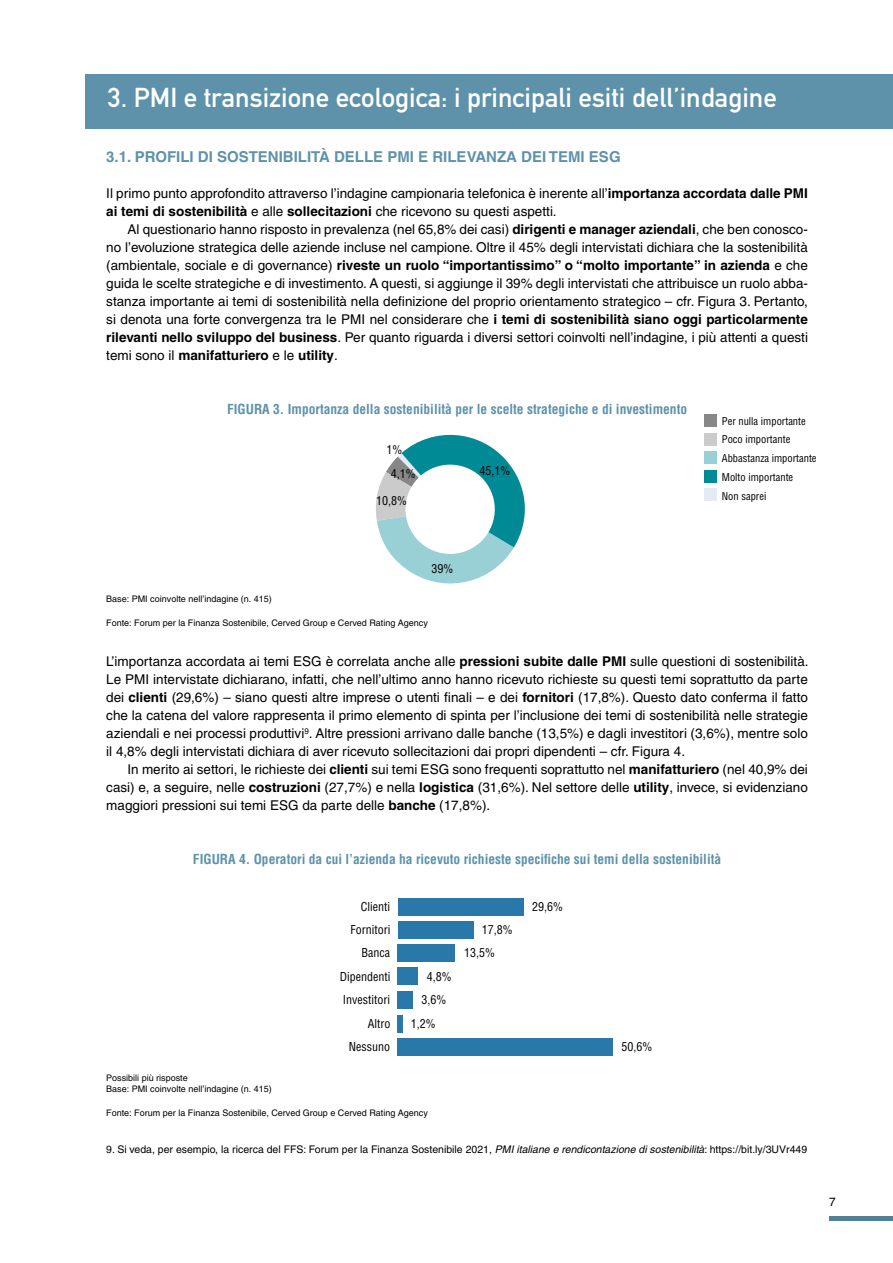
<style>
.page{position:relative;width:893px;height:1263px;background:#fff}
.page>*{position:absolute;margin:0;border:0;box-sizing:border-box;transform-origin:0 0}
.t1{font:27px "DIN Mittelschrift";color:#fff}
.t2{font:700 15px "Helvetica LT Pro";color:#5d92aa}
.t3{font:13.5px/18px "Helvetica LT Pro";color:#000;text-align:justify}
.t4{font:700 condensed 13.5px "Helvetica LT Pro";color:#5d92aa}
.t5{font:condensed 12px/23.1px "Helvetica LT Pro";color:#000;text-align:right}
.t6{font:12px "Helvetica LT Pro";color:#000}
.t7{font:10.5px "Helvetica LT Pro";color:#000}
.t8{font:condensed 10.5px/18.8px "Helvetica LT Pro";color:#000}
.t9{font:9px/10.5px "Helvetica LT Pro";color:#000}
.s1{font-weight:700}
.s2{font-style:italic}
</style>
<div class="page">
<hr style="left:829px;top:1216px;width:64px;height:4px;background:#518196">
<div style="left:85px;top:74px;width:808px;height:54px;background:#5d92aa"></div>
<div style="left:398px;top:1038px;width:215px;height:17px;background:#2a78aa"></div>
<div style="left:398px;top:921px;width:75px;height:17px;background:#2a78aa"></div>
<div style="left:398px;top:898px;width:126px;height:17px;background:#2a78aa"></div>
<div style="left:398px;top:945px;width:57px;height:17px;background:#2a78aa"></div>
<div style="left:398px;top:968px;width:20px;height:17px;background:#2a78aa"></div>
<div style="left:398px;top:1015px;width:5px;height:17px;background:#2a78aa"></div>
<div style="left:398px;top:991px;width:15px;height:17px;background:#2a78aa"></div>
<svg style="left:376px;top:434px;width:149px;height:150px"></svg>
<div style="left:704px;top:414px;width:13px;height:13px;background:#878787"></div>
<div style="left:704px;top:451px;width:13px;height:13px;background:#99d0d5"></div>
<div style="left:704px;top:433px;width:13px;height:12px;background:#cbcbcb"></div>
<div style="left:704px;top:470px;width:13px;height:12px;background:#008a96"></div>
<div style="left:704px;top:488px;width:13px;height:13px;background:#e3ebf4"></div>
<h1 class="t1" style="left:108px;top:82px;width:670px">3. PMI e transizione ecologica: i principali esiti dell’indagine</h1>
<p class="t2" style="left:106px;top:148px;width:516px">3.1. PROFILI DI SOSTENIBILITÀ DELLE PMI E RILEVANZA DEI TEMI ESG</p>
<p class="t3" style="left:106px;top:184px;width:703px">Il primo punto approfondito attraverso l’indagine campionaria telefonica è inerente all’<span class="s1">importanza accordata dalle PMI ai temi di sostenibilità</span> e alle <span class="s1">sollecitazioni</span> che ricevono su questi aspetti.</p>
<p class="t3" style="left:106px;top:220px;width:703px;text-indent:21px">Al questionario hanno risposto in prevalenza (nel 65,8% dei casi) <span class="s1">dirigenti e manager aziendali</span>, che ben conosco&shy;no l’evoluzione strategica delle aziende incluse nel campione. Oltre il 45% degli intervistati dichiara che la sostenibilità (ambientale, sociale e di governance) <span class="s1">riveste un ruolo “importantissimo” o “molto importante” in azienda</span> e che guida le scelte strategiche e di investimento. A questi, si aggiunge il 39% degli intervistati che attribuisce un ruolo abba&shy;stanza importante ai temi di sostenibilità nella definizione del proprio orientamento strategico – cfr. Figura 3. Pertanto, si denota una forte convergenza tra le PMI nel considerare che <span class="s1">i temi di sostenibilità siano oggi particolarmente rilevanti nello sviluppo del business</span>. Per quanto riguarda i diversi settori coinvolti nell’indagine, i più attenti a questi temi sono il <span class="s1">manifatturiero</span> e le <span class="s1">utility</span>.</p>
<p class="t4" style="left:227px;top:400px;width:462px">FIGURA 3. Importanza della sostenibilità per le scelte strategiche e di investimento</p>
<p class="t5" style="left:386px;top:438px;width:17px">1%</p>
<p class="t5" style="left:391px;top:462px;width:26px">4,1%</p>
<p class="t5" style="left:376px;top:489px;width:32px">10,8%</p>
<p class="t5" style="left:479px;top:459px;width:32px">45,1%</p>
<p class="t8" style="left:722px;top:411px;width:96px">Per nulla importante<br>Poco importante<br>Abbastanza importante<br>Molto importante<br>Non saprei</p>
<p class="t5" style="left:431px;top:557px;width:23px">39%</p>
<p class="t9" style="left:106px;top:593px;width:167px">Base: PMI coinvolte nell’indagine (n. 415)</p>
<p class="t9" style="left:106px;top:617px;width:323px">Fonte: Forum per la Finanza Sostenibile, Cerved Group e Cerved Rating Agency</p>
<p class="t3" style="left:106px;top:652px;width:704px">L’importanza accordata ai temi ESG è correlata anche alle <span class="s1">pressioni subite dalle PMI</span> sulle questioni di sostenibilità.<br>Le PMI intervistate dichiarano, infatti, che nell’ultimo anno hanno ricevuto richieste su questi temi soprattutto da parte dei <span class="s1">clienti</span> (29,6%) – siano questi altre imprese o utenti finali – e dei <span class="s1">fornitori</span> (17,8%). Questo dato conferma il fatto che la catena del valore rappresenta il primo elemento di spinta per l’inclusione dei temi di sostenibilità nelle strategie aziendali e nei processi produttivi<sup>9</sup>. Altre pressioni arrivano dalle banche (13,5%) e dagli investitori (3,6%), mentre solo il 4,8% degli intervistati dichiara di aver ricevuto sollecitazioni dai propri dipendenti – cfr. Figura 4.</p>
<p class="t3" style="left:106px;top:760px;width:703px;text-indent:21px">In merito ai settori, le richieste dei <span class="s1">clienti</span> sui temi ESG sono frequenti soprattutto nel <span class="s1">manifatturiero</span> (nel 40,9% dei casi) e, a seguire, nelle <span class="s1">costruzioni</span> (27,7%) e nella <span class="s1">logistica</span> (31,6%). Nel settore delle <span class="s1">utility</span>, invece, si evidenziano maggiori pressioni sui temi ESG da parte delle <span class="s1">banche</span> (17,8%).</p>
<p class="t4" style="left:193px;top:850px;width:530px">FIGURA 4. Operatori da cui l’azienda ha ricevuto richieste specifiche sui temi della sostenibilità</p>
<p class="t5" style="left:340px;top:895px;width:52px">Clienti<br>Fornitori<br>Banca<br>Dipendenti</p>
<p class="t5" style="left:368px;top:1012px;width:24px">Altro</p>
<p class="t5" style="left:343px;top:988px;width:49px">Investitori</p>
<p class="t5" style="left:349px;top:1035px;width:43px">Nessuno</p>
<p class="t5" style="left:427px;top:965px;width:26px">4,8%</p>
<p class="t5" style="left:411px;top:1012px;width:26px">1,2%</p>
<p class="t5" style="left:421px;top:988px;width:26px">3,6%</p>
<p class="t9" style="left:106px;top:1073px;width:167px">Possibili più risposte<br>Base: PMI coinvolte nell’indagine (n. 415)</p>
<p class="t9" style="left:106px;top:1107px;width:323px">Fonte: Forum per la Finanza Sostenibile, Cerved Group e Cerved Rating Agency</p>
<p class="t5" style="left:482px;top:918px;width:32px">17,8%</p>
<p class="t5" style="left:464px;top:941px;width:32px">13,5%</p>
<p class="t5" style="left:532px;top:895px;width:32px">29,6%</p>
<p class="t5" style="left:621px;top:1035px;width:32px">50,6%</p>
<p class="t7" style="left:106px;top:1143px;width:702px">9. Si veda, per esempio, la ricerca del FFS: Forum per la Finanza Sostenibile 2021, <span class="s2">PMI italiane e rendicontazione di sostenibilità</span>: https://bit.ly/3UVr449</p>
<p class="t6" style="left:829px;top:1195px;width:8px">7</p>
</div>
